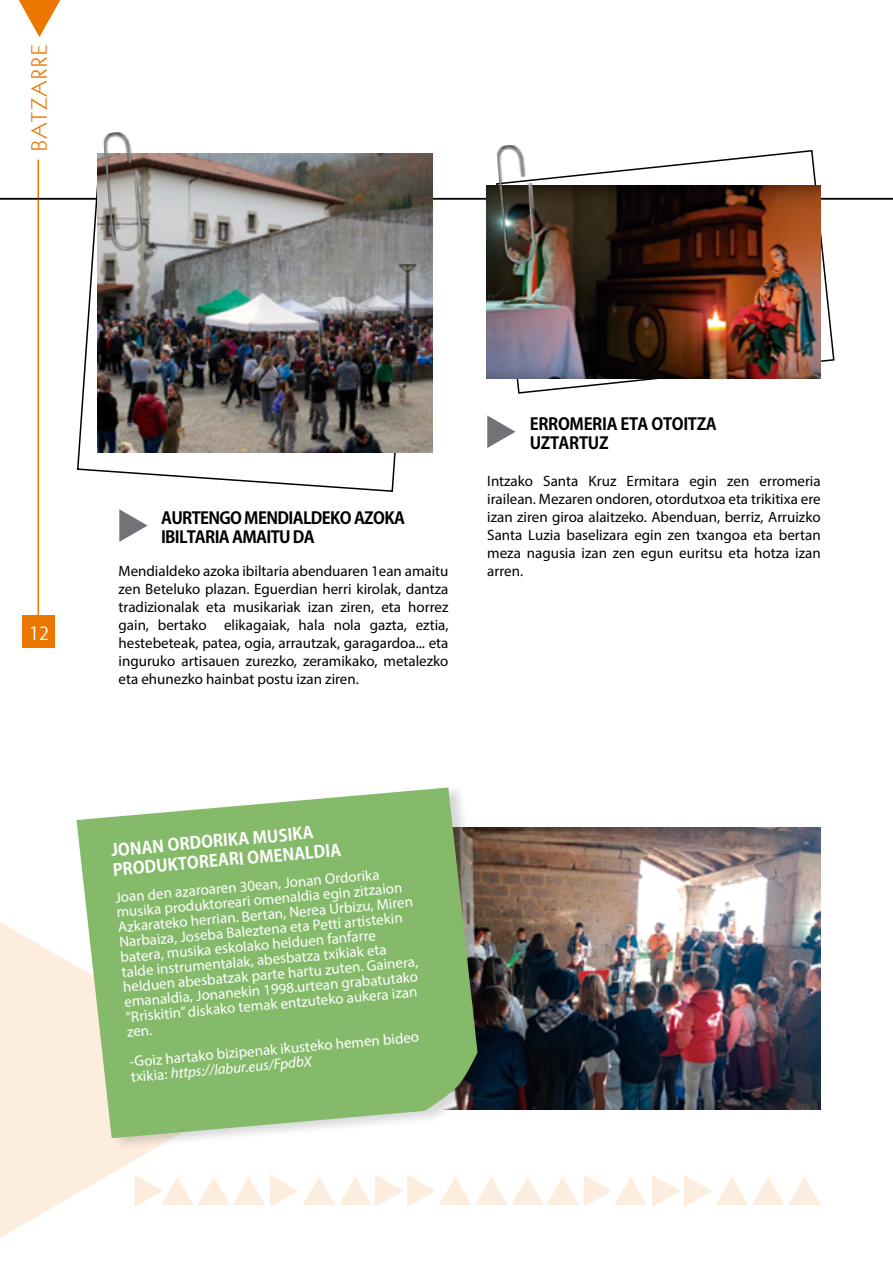
<style>
.page{position:relative;width:893px;height:1263px;background:#fff}
.page>*{position:absolute;margin:0;border:0;box-sizing:border-box;transform-origin:0 0}
.t1{font:22.5px "Kabel IT Cby BT";letter-spacing:.095em;color:#eb7600}
.t2{font:18px "Koz Go Pr 6 N";color:#fff}
.t3{font:700 16.5px/19.8px "Koz Go Pr 6 N";letter-spacing:-.04em;color:#000}
.t4{font:700 16.5px/19.5px "Koz Go Pr 6 N";color:#fff}
.t5{font:700 16.5px/19.8px "Koz Go Pr 6 N";letter-spacing:-.02em;color:#000}
.t6{font:15px/18px "Myriad Pro";color:#000;text-align:justify}
.t7{font:15px/15px "Myriad Pro";color:#fff}
.s1{font-style:italic}
</style>
<div class="page">
<svg style="left:76px;top:170px;width:320px;height:322px"></svg>
<svg style="left:495px;top:150px;width:340px;height:244px"></svg>
<svg style="left:274px;top:1175px;width:547px;height:32px"></svg>
<svg style="left:0;top:922px;width:274px;height:316px;fill:#fcedde"></svg>
<hr style="left:38px;top:160px;width:1px;height:480px;background:#eb7600">
<div style="left:22px;top:615px;width:33px;height:33px;background:#eb7600"></div>
<svg style="left:19px;top:0;width:41px;height:37px"></svg>
<hr style="left:0;top:198px;width:893px;height:1px;background:#000">
<svg style="left:487px;top:415px;width:28px;height:33px"></svg>
<svg style="left:119px;top:509px;width:29px;height:33px"></svg>
<img style="left:486px;top:185px;width:335px;height:193px">
<img style="left:98px;top:153px;width:334px;height:300px">
<img style="left:494px;top:827px;width:327px;height:282px">
<div style="left:77px;top:783px;width:417px;height:368px;background:#000;opacity:.16"></div>
<svg style="left:77px;top:787px;width:400px;height:351px;background:#95c07d"></svg>
<img style="left:496px;top:144px;width:43px;height:121px">
<img style="left:103px;top:132px;width:43px;height:120px">
<h1 class="t1" style="left:25px;top:151px;width:108px;rotate:-90deg">BATZARRE</h1>
<p class="t2" style="left:29px;top:623px;width:21px">12</p>
<p class="t3" style="left:161px;top:508px;width:245px">AURTENGO MENDIALDEKO AZOKA<br>IBILTARIA AMAITU DA</p>
<p class="t6" style="left:119px;top:562px;width:331px">Mendialdeko azoka ibiltaria abenduaren 1ean amaitu zen Beteluko plazan. Eguerdian herri kirolak, dantza tradizionalak eta musikariak izan ziren, eta horrez gain, bertako elikagaiak, hala nola gazta, eztia, hestebeteak, patea, ogia, arrautzak, garagardoa... eta inguruko artisauen zurezko, zeramikako, metalezko eta ehunezko hainbat postu izan ziren.</p>
<p class="t5" style="left:530px;top:414px;width:188px">ERROMERIA ETA OTOITZA<br>UZTARTUZ</p>
<p class="t6" style="left:487px;top:472px;width:335px">Intzako Santa Kruz Ermitara egin zen erromeria irailean. Mezaren ondoren, otordutxoa eta trikitixa ere izan ziren giroa alaitzeko. Abenduan, berriz, Arruizko Santa Luzia baselizara egin zen txangoa eta bertan meza nagusia izan zen egun euritsu eta hotza izan arren.</p>
<p class="t4" style="left:110px;top:841px;width:231px;rotate:-5deg">JONAN ORDORIKA MUSIKA<br>PRODUKTOREARI OMENALDIA</p>
<p class="t7" style="left:115px;top:890px;width:298px;rotate:-5deg">Joan den azaroaren 30ean, Jonan Ordorika musika produktoreari omenaldia egin zitzaion Azkarateko herrian. Bertan, Nerea Urbizu, Miren Narbaiza, Joseba Baleztena eta Petti artistekin batera, musika eskolako helduen fanfarre<br>talde instrumentalak, abesbatza txikiak eta helduen abesbatzak parte hartu zuten. Gainera, emanaldia, Jonanekin 1998.urtean grabatutako “Rriskitin” diskako temak entzuteko aukera izan zen.</p>
<p class="t7" style="left:129px;top:1054px;width:292px;rotate:-5deg">-Goiz hartako bizipenak ikusteko hemen bideo txikia: <span class="s1">https://labur.eus/FpdbX</span></p>
</div>
